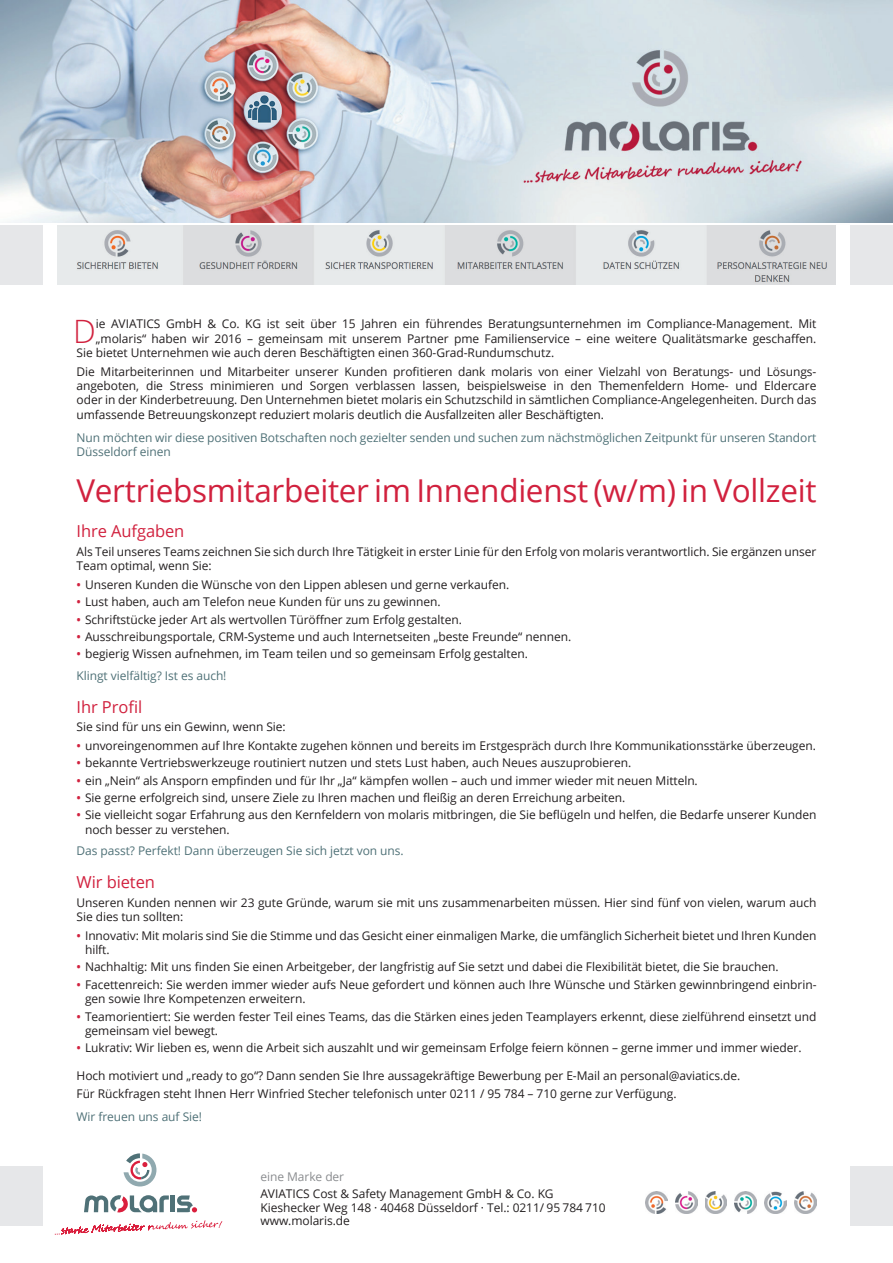
<style>
.page{position:relative;width:893px;height:1263px;background:#fff}
.page>*{position:absolute;margin:0;border:0;box-sizing:border-box;transform-origin:0 0}
.t1{font:300 32.1px "Open Sans";color:#d1213e}
.t2{font:31.5px "Open Sans";letter-spacing:-.01em;color:#d1213e}
.t3{font:16.5px "Open Sans";letter-spacing:-.005em;color:#d1213e}
.t4{font:12px/14.4px "Open Sans";letter-spacing:-.005em;color:#231f20}
.t5{font:12px/14.4px "Open Sans";letter-spacing:-.005em;color:#4f7177}
.t6{font:12px "Open Sans";letter-spacing:-.005em;color:#8a8c8f}
.s1{font-weight:600;color:#d1213e}
.s2{color:#4f7177}
</style>
<div class="page">
<img style="left:0;top:0;width:893px;height:222px">
<img style="left:58px;top:226px;width:777px;height:59px">
<div style="left:0;top:225px;width:43px;height:60px;background:#e6e7e9"></div>
<div style="left:850px;top:225px;width:43px;height:60px;background:#e6e7e9"></div>
<div style="left:0;top:1166px;width:43px;height:60px;background:#e6e7e9"></div>
<div style="left:850px;top:1166px;width:43px;height:60px;background:#e6e7e9"></div>
<hr style="left:171px;top:1195px;width:4px;height:17px;background:#4f7177">
<svg style="left:177px;top:1195px;width:20px;height:17px"></svg>
<svg style="left:84px;top:1195px;width:85px;height:18px"></svg>
<svg style="left:124px;top:1153px;width:32px;height:33px"></svg>
<svg style="left:55px;top:1220px;width:167px;height:15px"></svg>
<img style="left:765px;top:1191px;width:22px;height:22px">
<img style="left:675px;top:1191px;width:22px;height:22px">
<img style="left:735px;top:1191px;width:22px;height:22px">
<img style="left:795px;top:1191px;width:21px;height:22px">
<img style="left:645px;top:1191px;width:22px;height:22px">
<img style="left:705px;top:1191px;width:22px;height:22px">
<h1 class="t1" style="left:73px;top:309px;width:24px">D</h1>
<p class="t4" style="left:96px;top:316px;width:722px">ie AVIATICS GmbH &amp; Co. KG ist seit über 15 Jahren ein führendes Beratungsunternehmen im Compliance-Management. Mit</p>
<p class="t4" style="left:96px;top:331px;width:722px">„molaris“ haben wir 2016 – gemeinsam mit unserem Partner pme Familienservice – eine weitere Qualitätsmarke geschaffen.</p>
<p class="t4" style="left:77px;top:345px;width:479px">Sie bietet Unternehmen wie auch deren Beschäftigten einen 360-Grad-Rundumschutz.</p>
<p class="t4" style="left:77px;top:364px;width:741px;text-align:justify">Die Mitarbeiterinnen und Mitarbeiter unserer Kunden profitieren dank molaris von einer Vielzahl von Beratungs- und Lösungs&shy;angeboten, die Stress minimieren und Sorgen verblassen lassen, beispielsweise in den Themenfeldern Home- und Eldercare oder in der Kinderbetreuung. Den Unternehmen bietet molaris ein Schutzschild in sämtlichen Compliance-Angelegenheiten. Durch das umfassende Betreuungskonzept reduziert molaris deutlich die Ausfallzeiten aller Beschäftigten.</p>
<p class="t5" style="left:77px;top:430px;width:741px">Nun möchten wir diese positiven Botschaften noch gezielter senden und suchen zum nächstmöglichen Zeitpunkt für unseren Standort<br>Düsseldorf einen</p>
<h2 class="t2" style="left:77px;top:469px;width:741px">Vertriebsmitarbeiter im Innendienst (w/m) in Vollzeit</h2>
<h3 class="t3" style="left:77px;top:520px;width:109px">Ihre Aufgaben</h3>
<p class="t4" style="left:77px;top:544px;width:741px">Als Teil unseres Teams zeichnen Sie sich durch Ihre Tätigkeit in erster Linie für den Erfolg von molaris verantwortlich. Sie ergänzen unser<br>Team optimal, wenn Sie:</p>
<p class="t4" style="left:77px;top:577px;width:434px"><span class="s1">•</span> Unseren Kunden die Wünsche von den Lippen ablesen und gerne verkaufen.</p>
<p class="t4" style="left:77px;top:594px;width:366px"><span class="s1">•</span> Lust haben, auch am Telefon neue Kunden für uns zu gewinnen.</p>
<p class="t4" style="left:77px;top:612px;width:387px"><span class="s1">•</span> Schriftstücke jeder Art als wertvollen Türöffner zum Erfolg gestalten.</p>
<p class="t4" style="left:77px;top:629px;width:496px"><span class="s1">•</span> Ausschreibungsportale, CRM-Systeme und auch Internetseiten „beste Freunde“ nennen.</p>
<p class="t4" style="left:77px;top:643px;width:453px;line-height:21.6px"><span class="s1">•</span> begierig Wissen aufnehmen, im Team teilen und so gemeinsam Erfolg gestalten.<br><span class="s2">Klingt vielfältig? Ist es auch!</span></p>
<h3 class="t3" style="left:77px;top:695px;width:67px">Ihr Profil</h3>
<p class="t4" style="left:77px;top:719px;width:211px">Sie sind für uns ein Gewinn, wenn Sie:</p>
<p class="t4" style="left:77px;top:738px;width:741px"><span class="s1">•</span> unvoreingenommen auf Ihre Kontakte zugehen können und bereits im Erstgespräch durch Ihre Kommunikationsstärke überzeugen.</p>
<p class="t4" style="left:77px;top:755px;width:556px"><span class="s1">•</span> bekannte Vertriebswerkzeuge routiniert nutzen und stets Lust haben, auch Neues auszuprobieren.</p>
<p class="t4" style="left:77px;top:773px;width:623px"><span class="s1">•</span> ein „Nein“ als Ansporn empfinden und für Ihr „Ja“ kämpfen wollen – auch und immer wieder mit neuen Mitteln.</p>
<p class="t4" style="left:77px;top:790px;width:550px"><span class="s1">•</span> Sie gerne erfolgreich sind, unsere Ziele zu Ihren machen und fleißig an deren Erreichung arbeiten.</p>
<p class="t4" style="left:85px;top:807px;width:733px;text-indent:-9px"><span class="s1">•</span> Sie vielleicht sogar Erfahrung aus den Kernfeldern von molaris mitbringen, die Sie beflügeln und helfen, die Bedarfe unserer Kunden noch besser zu verstehen.</p>
<p class="t5" style="left:77px;top:843px;width:329px">Das passt? Perfekt! Dann überzeugen Sie sich jetzt von uns.</p>
<h3 class="t3" style="left:77px;top:871px;width:80px">Wir bieten</h3>
<p class="t4" style="left:77px;top:895px;width:741px">Unseren Kunden nennen wir 23 gute Gründe, warum sie mit uns zusammenarbeiten müssen. Hier sind fünf von vielen, warum auch<br>Sie dies tun sollten:</p>
<p class="t4" style="left:85px;top:928px;width:733px;text-indent:-9px"><span class="s1">•</span> Innovativ: Mit molaris sind Sie die Stimme und das Gesicht einer einmaligen Marke, die umfänglich Sicherheit bietet und Ihren Kunden hilft.</p>
<p class="t4" style="left:77px;top:959px;width:703px"><span class="s1">•</span> Nachhaltig: Mit uns finden Sie einen Arbeitgeber, der langfristig auf Sie setzt und dabei die Flexibilität bietet, die Sie brauchen.</p>
<p class="t4" style="left:85px;top:977px;width:733px;text-indent:-9px"><span class="s1">•</span> Facettenreich: Sie werden immer wieder aufs Neue gefordert und können auch Ihre Wünsche und Stärken gewinnbringend einbrin&shy;gen sowie Ihre Kompetenzen erweitern.</p>
<p class="t4" style="left:85px;top:1009px;width:733px;text-indent:-9px"><span class="s1">•</span> Teamorientiert: Sie werden fester Teil eines Teams, das die Stärken eines jeden Teamplayers erkennt, diese zielführend einsetzt und gemeinsam viel bewegt.</p>
<p class="t4" style="left:77px;top:1040px;width:726px"><span class="s1">•</span> Lukrativ: Wir lieben es, wenn die Arbeit sich auszahlt und wir gemeinsam Erfolge feiern können – gerne immer und immer wieder.</p>
<p class="t4" style="left:77px;top:1065px;width:665px;line-height:18.6px">Hoch motiviert und „ready to go“? Dann senden Sie Ihre aussagekräftige Bewerbung per E-Mail an personal@aviatics.de.<br>Für Rückfragen steht Ihnen Herr Winfried Stecher telefonisch unter 0211 / 95 784 – 710 gerne zur Verfügung.</p>
<p class="t5" style="left:77px;top:1109px;width:127px">Wir freuen uns auf Sie!</p>
<p class="t6" style="left:260px;top:1168px;width:85px">eine Marke der</p>
<p class="t4" style="left:260px;top:1187px;width:347px;line-height:13.5px">AVIATICS Cost &amp; Safety Management GmbH &amp; Co. KG<br>Kieshecker Weg 148 · 40468 Düsseldorf · Tel.: 0211/ 95 784 710 www.molaris.de</p>
</div>
